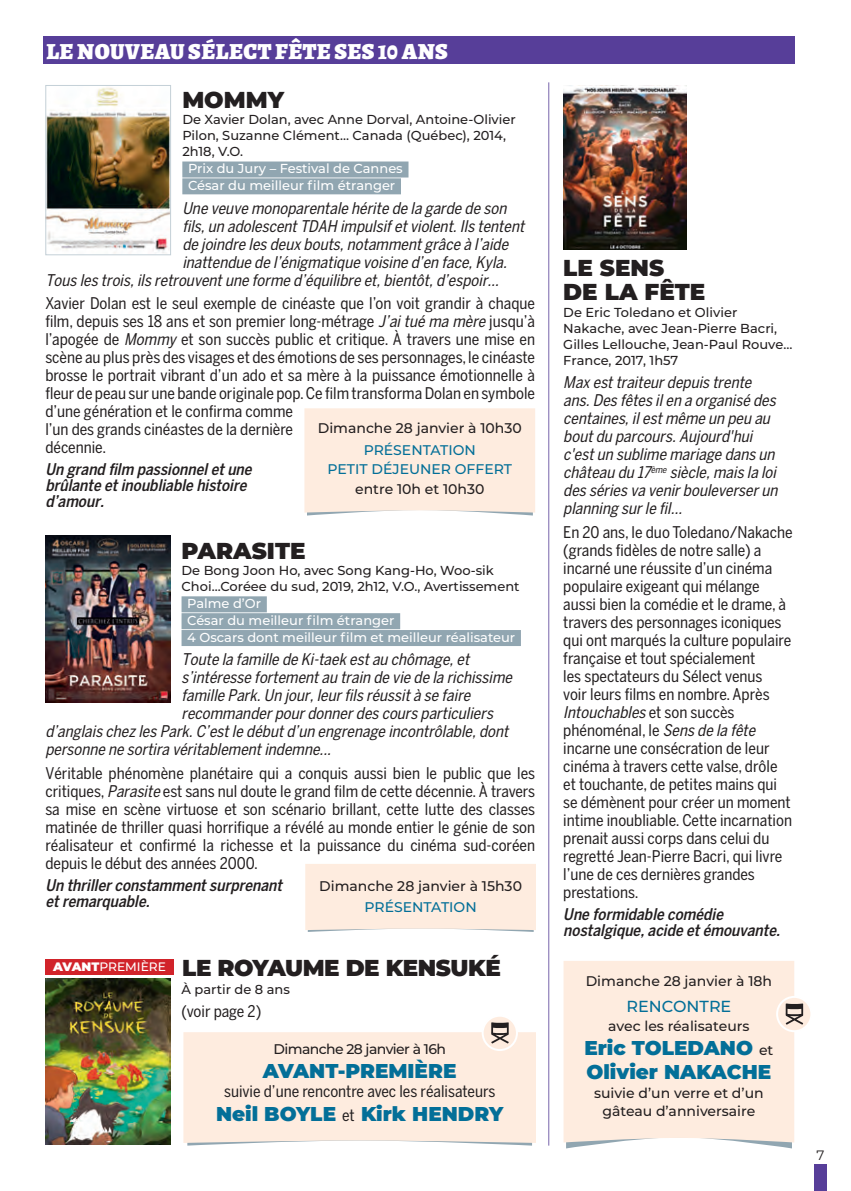
<style>
.page{position:relative;width:851px;height:1191px;background:#fff}
.page>*{position:absolute;margin:0;border:0;box-sizing:border-box;transform-origin:0 0}
.t1{font:900 23px/24px "Montserrat";color:#231f20}
.t2{font:900 23px "Alegreya SC";letter-spacing:.02em;color:#fff}
.t3{font:900 23px "Montserrat";letter-spacing:-.02em;color:#231f20}
.t4{font:900 20px/23.6px "Montserrat";color:#036f98}
.t5{font:16px/18px "Benton Sans Cond";color:#231f20}
.t6{font:italic 16px/18px "Benton Sans Cond";color:#231f20}
.t7{font:italic 500 16px/16px "Benton Sans Cond";color:#231f20}
.t8{font:500 16px "Montserrat";color:#036f98}
.t9{font:500 14px/18px "Montserrat";color:#231f20;text-align:center}
.t10{font:500 14px/19.6px "Montserrat";color:#036f98;text-align:center}
.t11{font:500 14px "Montserrat";letter-spacing:-.04em;color:#231f20}
.t12{font:13.6px "Montserrat";color:#231f20}
.t13{font:500 13px/16px "Montserrat";color:#231f20}
.t14{font:500 13px/16.8px "Montserrat";color:#fff}
.t15{font:500 12.2px "Montserrat";color:#fff}
.s1{font-style:italic}
.s2{font-weight:900}
.s3{font-family:"Benton Sans Cond";font-weight:400;font-size:16px;color:#231f20}
.s4{font-weight:500;font-size:14px;color:#231f20}
</style>
<div class="page">
<div style="left:814px;top:1164px;width:12px;height:27px;background:#573e99"></div>
<div style="left:182px;top:161px;width:226px;height:16px;background:#91a6b1"></div>
<div style="left:182px;top:178px;width:219px;height:16px;background:#91a6b1"></div>
<img style="left:47px;top:87px;width:122px;height:166px">
<div style="left:45px;top:85px;width:126px;height:170px;border:1px solid #c4d0d7"></div>
<div style="left:181px;top:596px;width:86px;height:16px;background:#91a6b1"></div>
<div style="left:181px;top:613px;width:219px;height:16px;background:#91a6b1"></div>
<div style="left:181px;top:630px;width:340px;height:16px;background:#91a6b1"></div>
<img style="left:45px;top:536px;width:125px;height:166px">
<hr style="left:548px;top:82px;width:1px;height:1063px;background:#7864ac">
<img style="left:563px;top:85px;width:123px;height:164px">
<div style="left:304px;top:408px;width:231px;height:107px;background:#feecdf"></div>
<div style="left:305px;top:864px;width:231px;height:68px;background:#feecdf"></div>
<img style="left:45px;top:978px;width:125px;height:166px">
<svg style="left:482px;top:1015px;width:35px;height:35px"></svg>
<div style="left:481px;top:1014px;width:37px;height:37px;border:2px solid #fff;border-radius:50%"></div>
<svg style="left:183px;top:1022px;width:353px;height:123px;background:#fcece0"></svg>
<div style="left:563px;top:961px;width:231px;height:181px;background:#feecdf"></div>
<svg style="left:777px;top:997px;width:34px;height:34px"></svg>
<div style="left:776px;top:996px;width:36px;height:36px;border:2px solid #fff;border-radius:50%"></div>
<svg style="left:566px;top:984px;width:237px;height:164px;background:#fbebdf"></svg>
<div style="left:43px;top:36px;width:751px;height:27px;background:#573e99"></div>
<div style="left:45px;top:959px;width:129px;height:15px;background:#d1232a"></div>
<h1 class="t2" style="left:46px;top:34px;width:403px">LE NOUVEAU SÉLECT FÊTE SES 10 ANS</h1>
<h1 class="t1" style="left:182px;top:86px;width:103px">MOMMY</h1>
<p class="t13" style="left:182px;top:111px;width:335px">De Xavier Dolan, avec Anne Dorval, Antoine-Olivier<br>Pilon, Suzanne Clément… Canada (Québec), 2014,<br>2h18, V.O.</p>
<p class="t14" style="left:188px;top:159px;width:216px">Prix du Jury – Festival de Cannes<br>César du meilleur film étranger</p>
<p class="t6" style="left:182px;top:198px;width:325px">Une veuve monoparentale hérite de la garde de son</p>
<p class="t6" style="left:182px;top:216px;width:343px">fils, un adolescent TDAH impulsif et violent. Ils tentent</p>
<p class="t6" style="left:182px;top:234px;width:327px">de joindre les deux bouts, notamment grâce à l’aide</p>
<p class="t6" style="left:182px;top:252px;width:326px">inattendue de l’énigmatique voisine d’en face, Kyla.</p>
<p class="t6" style="left:45px;top:270px;width:455px">Tous les trois, ils retrouvent une forme d’équilibre et, bientôt, d’espoir…</p>
<p class="t5" style="left:45px;top:294px;width:491px">Xavier Dolan est le seul exemple de cinéaste que l’on voit grandir à chaque film, depuis ses 18 ans et son premier long-métrage <span class="s1">J’ai tué ma mère</span> jusqu’à l’apogée de <span class="s1">Mommy</span> et son succès public et critique. À travers une mise en scène au plus près des visages et des émotions de ses personnages, le cinéaste brosse le portrait vibrant d’un ado et sa mère à la puissance émotionnelle à fleur de peau sur une bande originale pop. Ce film transforma Dolan en symbole d’une génération et le confirma comme<br>l’un des grands cinéastes de la dernière<br>décennie.</p>
<p class="t7" style="left:45px;top:461px;width:208px">Un grand film passionnel et une brûlante et inoubliable histoire d’amour.</p>
<h1 class="t1" style="left:181px;top:537px;width:125px">PARASITE</h1>
<p class="t13" style="left:181px;top:562px;width:339px">De Bong Joon Ho, avec Song Kang-Ho, Woo-sik<br>Choi…Coréee du sud, 2019, 2h12, V.O., Avertissement</p>
<p class="t14" style="left:187px;top:594px;width:329px">Palme d’Or<br>César du meilleur film étranger<br>4 Oscars dont meilleur film et meilleur réalisateur</p>
<p class="t6" style="left:181px;top:650px;width:289px">Toute la famille de Ki-taek est au chômage, et</p>
<p class="t6" style="left:181px;top:668px;width:332px">s’intéresse fortement au train de vie de la richissime</p>
<p class="t6" style="left:181px;top:686px;width:290px">famille Park. Un jour, leur fils réussit à se faire</p>
<p class="t6" style="left:181px;top:704px;width:313px">recommander pour donner des cours particuliers</p>
<p class="t6" style="left:45px;top:722px;width:464px">d’anglais chez les Park. C’est le début d’un engrenage incontrôlable, dont</p>
<p class="t6" style="left:45px;top:740px;width:287px">personne ne sortira véritablement indemne...</p>
<p class="t5" style="left:45px;top:764px;width:491px;text-align:justify">Véritable phénomène planétaire qui a conquis aussi bien le public que les critiques, <span class="s1">Parasite</span> est sans nul doute le grand film de cette décennie. À travers sa mise en scène virtuose et son scénario brillant, cette lutte des classes matinée de thriller quasi horrifique a révélé au monde entier le génie de son réalisateur et confirmé la richesse et la puissance du cinéma sud-coréen depuis le début des années 2000.</p>
<p class="t7" style="left:45px;top:876px;width:238px">Un thriller constamment surprenant et remarquable.</p>
<p class="t9" style="left:318px;top:419px;width:205px">Dimanche 28 janvier à 10h30</p>
<p class="t10" style="left:327px;top:439px;width:186px">PRÉSENTATION<br>PETIT DÉJEUNER OFFERT</p>
<p class="t9" style="left:355px;top:479px;width:131px">entre 10h et 10h30</p>
<p class="t9" style="left:319px;top:876px;width:204px">Dimanche 28 janvier à 15h30</p>
<p class="t10" style="left:364px;top:897px;width:114px">PRÉSENTATION</p>
<p class="t15" style="left:53px;top:958px;width:114px"><span class="s2">AVANT</span>PREMIÈRE</p>
<h1 class="t3" style="left:182px;top:950px;width:320px">LE ROYAUME DE KENSUKÉ</h1>
<p class="t13" style="left:181px;top:980px;width:110px">À partir de 8 ans</p>
<p class="t5" style="left:181px;top:1002px;width:81px">(voir page 2)</p>
<p class="t11" style="left:273px;top:1039px;width:174px">Dimanche 28 janvier à 16h</p>
<p class="t4" style="left:263px;top:1057px;width:195px">AVANT-PREMIÈRE</p>
<p class="t5" style="left:224px;top:1082px;width:273px">suivie d’une rencontre avec les réalisateurs</p>
<p class="t4" style="left:216px;top:1100px;width:289px">Neil BOYLE <span class="s3">et</span> Kirk HENDRY</p>
<h1 class="t1" style="left:563px;top:255px;width:144px">LE SENS<br>DE LA FÊTE</h1>
<p class="t13" style="left:563px;top:303px;width:230px">De Eric Toledano et Olivier<br>Nakache, avec Jean-Pierre Bacri,<br>Gilles Lellouche, Jean-Paul Rouve…<br>France, 2017, 1h57</p>
<p class="t6" style="left:563px;top:373px;width:216px">Max est traiteur depuis trente ans. Des fêtes il en a organisé des centaines, il est même un peu au bout du parcours. Aujourd'hui c'est un sublime mariage dans un château du 17<sup>ème</sup> siècle, mais la loi des séries va venir bouleverser un planning sur le fil…</p>
<p class="t5" style="left:563px;top:523px;width:231px">En 20 ans, le duo Toledano/Nakache (grands fidèles de notre salle) a incarné une réussite d’un cinéma populaire exigeant qui mélange aussi bien la comédie et le drame, à travers des personnages iconiques qui ont marqués la culture populaire française et tout spécialement<br>les spectateurs du Sélect venus<br>voir leurs films en nombre. Après<br><span class="s1">Intouchables</span> et son succès phénoménal, le <span class="s1">Sens de la fête </span>incarne une consécration de leur cinéma à travers cette valse, drôle et touchante, de petites mains qui se démènent pour créer un moment intime inoubliable. Cette incarnation prenait aussi corps dans celui du regretté Jean-Pierre Bacri, qui livre l’une de ces dernières grandes prestations.</p>
<p class="t7" style="left:563px;top:906px;width:218px">Une formidable comédie nostalgique, acide et émouvante.</p>
<p class="t9" style="left:585px;top:971px;width:188px">Dimanche 28 janvier à 18h</p>
<p class="t8" style="left:626px;top:995px;width:106px">RENCONTRE</p>
<p class="t9" style="left:608px;top:1016px;width:143px">avec les réalisateurs</p>
<p class="t4" style="left:584px;top:1034px;width:190px">Eric TOLEDANO <span class="s4">et<br></span>Olivier NAKACHE</p>
<p class="t9" style="left:594px;top:1083px;width:171px">suivie d’un verre et d’un gâteau d’anniversaire</p>
<p class="t12" style="left:816px;top:1145px;width:9px">7</p>
</div>
